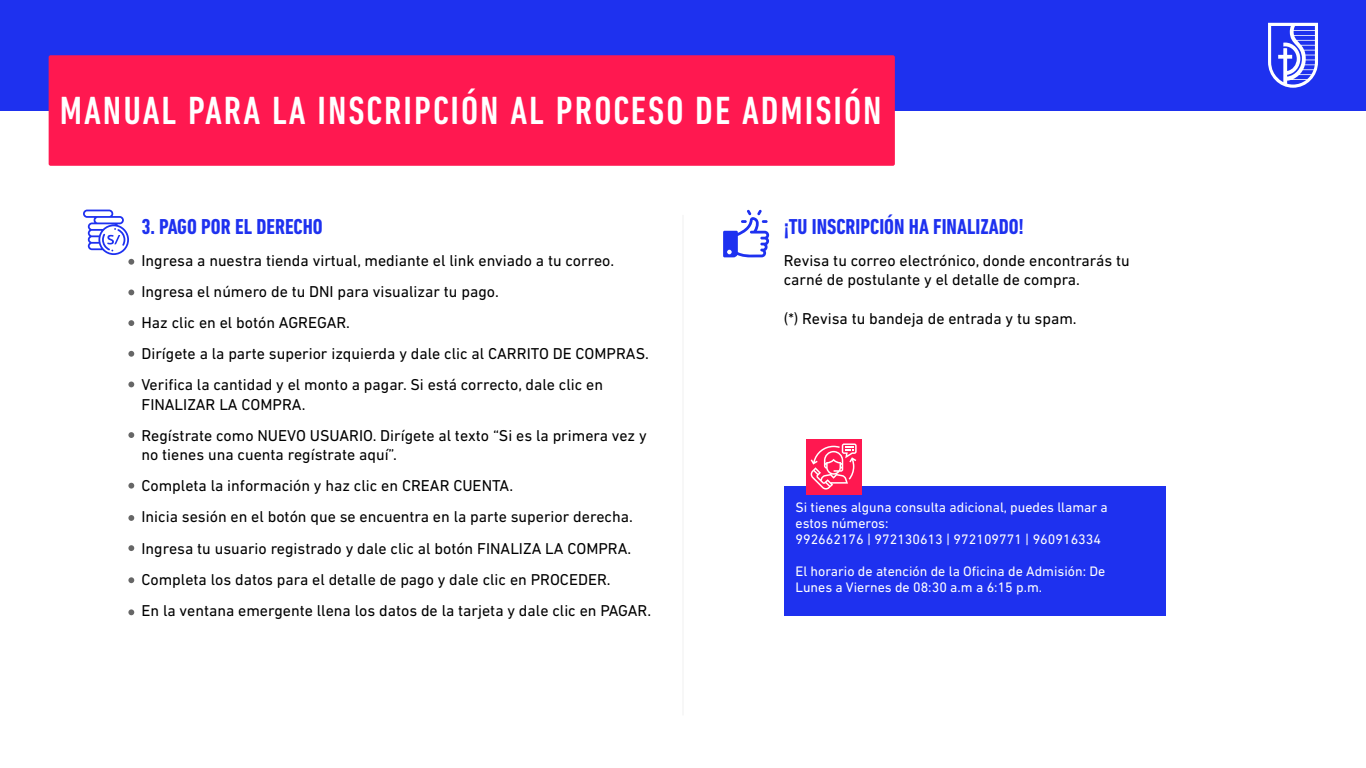
<style>
.page{position:relative;width:1366px;height:768px;background:#fff}
.page>*{position:absolute;margin:0;border:0;box-sizing:border-box;transform-origin:0 0}
.t1{font:500 condensed 40px "DIN Next LT Pro";letter-spacing:.05em;color:#fff}
.t2{font:700 condensed 22px "DIN Next LT Pro";color:#1e31ef}
.t3{font:16px/31.2px "DIN Next LT Pro";color:#000}
.t4{font:14px/16px "DIN Next LT Pro";color:#fff}
</style>
<div class="page">
<div style="left:0;top:0;width:1366px;height:111px;background:#1e31ef"></div>
<svg style="left:1268px;top:23px;width:50px;height:65px"></svg>
<div style="left:49px;top:55px;width:846px;height:111px;background:#ff1850;border-radius:2px"></div>
<div style="left:784px;top:486px;width:381px;height:130px;background:#1e31ef"></div>
<svg style="left:128px;top:290px;width:6px;height:5px"></svg>
<svg style="left:128px;top:320px;width:6px;height:6px"></svg>
<svg style="left:128px;top:351px;width:6px;height:6px"></svg>
<svg style="left:128px;top:382px;width:6px;height:5px"></svg>
<svg style="left:128px;top:483px;width:6px;height:6px"></svg>
<svg style="left:128px;top:515px;width:6px;height:6px"></svg>
<svg style="left:128px;top:545px;width:6px;height:6px"></svg>
<svg style="left:128px;top:577px;width:6px;height:6px"></svg>
<svg style="left:128px;top:609px;width:6px;height:6px"></svg>
<svg style="left:128px;top:432px;width:6px;height:6px"></svg>
<div style="left:806px;top:439px;width:55px;height:55px;background:#ff1850"></div>
<svg style="left:83px;top:210px;width:51px;height:55px"></svg>
<svg style="left:723px;top:210px;width:46px;height:47px"></svg>
<svg style="left:811px;top:443px;width:46px;height:47px"></svg>
<hr style="left:682px;top:215px;width:2px;height:500px;background:#f0f0f0">
<h1 class="t1" style="left:60px;top:88px;width:823px">MANUAL PARA LA INSCRIPCIÓN AL PROCESO DE ADMISIÓN</h1>
<h2 class="t2" style="left:141px;top:214px;width:183px">3. PAGO POR EL DERECHO</h2>
<h2 class="t2" style="left:784px;top:214px;width:242px">¡TU INSCRIPCIÓN HA FINALIZADO!</h2>
<p class="t3" style="left:784px;top:251px;width:347px;line-height:19.2px">Revisa tu correo electrónico, donde encontrarás tu carné de postulante y el detalle de compra.</p>
<p class="t3" style="left:784px;top:303px;width:294px">(*) Revisa tu bandeja de entrada y tu spam.</p>
<p class="t3" style="left:141px;top:244px;width:509px">Ingresa a nuestra tienda virtual, mediante el link enviado a tu correo.<br>Ingresa el número de tu DNI para visualizar tu pago.<br>Haz clic en el botón AGREGAR.<br>Dirígete a la parte superior izquierda y dale clic al CARRITO DE COMPRAS.<br>Verifica la cantidad y el monto a pagar. Si está correcto, dale clic en</p>
<p class="t3" style="left:141px;top:388px;width:507px">FINALIZAR LA COMPRA.<br>Regístrate como NUEVO USUARIO. Dirígete al texto “Si es la primera vez y</p>
<p class="t3" style="left:141px;top:439px;width:511px">no tienes una cuenta regístrate aquí”.<br>Completa la información y haz clic en CREAR CUENTA.<br>Inicia sesión en el botón que se encuentra en la parte superior derecha.<br>Ingresa tu usuario registrado y dale clic al botón FINALIZA LA COMPRA.<br>Completa los datos para el detalle de pago y dale clic en PROCEDER.<br>En la ventana emergente llena los datos de la tarjeta y dale clic en PAGAR.</p>
<p class="t4" style="left:796px;top:499px;width:314px">Si tienes alguna consulta adicional, puedes llamar a estos números:<br>992662176 | 972130613 | 972109771 | 960916334</p>
<p class="t4" style="left:796px;top:563px;width:311px">El horario de atención de la Oficina de Admisión: De<br>Lunes a Viernes de 08:30 a.m a 6:15 p.m.</p>
</div>
